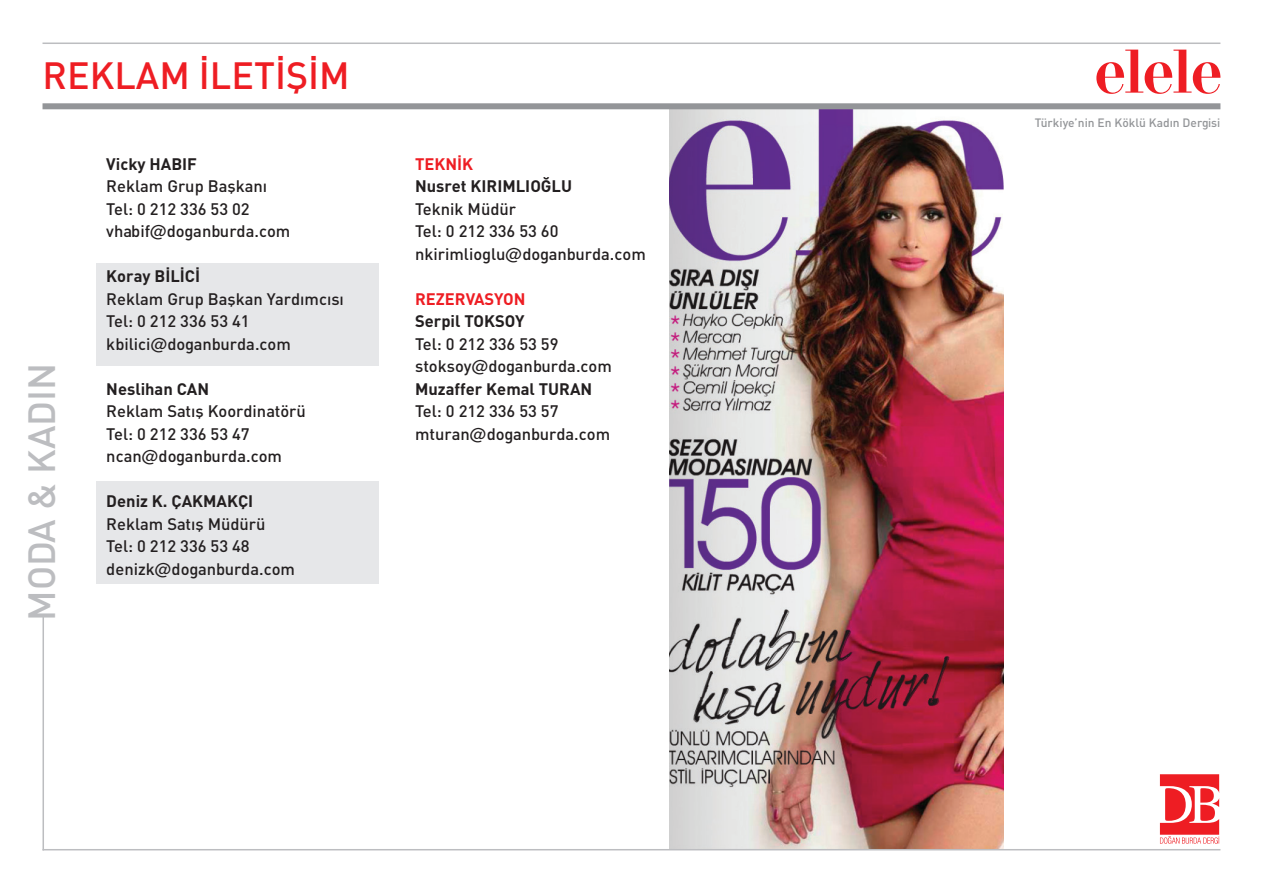
<style>
.page{position:relative;width:1263px;height:893px;background:#fff}
.page>*{position:absolute;margin:0;border:0;box-sizing:border-box;transform-origin:0 0}
.t1{font:37.5px "DIN Medium Tr";color:#ee1d23}
.t2{font:37.5px "DIN Medium Tr";color:#bcbdc0}
.t3{font:16.5px "DIN Medium Tr";color:#231f20}
.t4{font:16.5px "DINT Bold Tr";color:#231f20}
.t5{font:16.5px "DINT Bold Tr";color:#ee1d23}
.t6{font:12px "DIN Medium Tr";color:#939598}
.s1{font-family:"Helveticam";font-weight:500}
</style>
<div class="page">
<svg style="left:1096px;top:50px;width:124px;height:44px"></svg>
<img style="left:670px;top:109px;width:333px;height:740px">
<svg style="left:1160px;top:774px;width:59px;height:70px"></svg>
<div style="left:43px;top:103px;width:1177px;height:6px;background:#939598"></div>
<hr style="left:43px;top:43px;width:1177px;height:1px;background:#bcbdc0">
<hr style="left:43px;top:849px;width:1177px;height:1px;background:#bcbdc0">
<hr style="left:43px;top:617px;width:1px;height:233px;background:#bcbdc0">
<div style="left:96px;top:264px;width:282px;height:102px;background:#e6e7e9"></div>
<div style="left:96px;top:481px;width:282px;height:102px;background:#e6e7e9"></div>
<p class="t1" style="left:43px;top:51px;width:309px">REKLAM İLETİŞİM</p>
<p class="t2" style="left:18px;top:621px;width:260px;rotate:-90deg">MODA &amp; KADIN</p>
<p class="t4" style="left:106px;top:153px;width:92px">Vicky HABIF</p>
<p class="t3" style="left:106px;top:176px;width:162px">Reklam Grup Başkanı</p>
<p class="t3" style="left:106px;top:198px;width:145px">Tel: 0 212 336 53 02</p>
<p class="t3" style="left:106px;top:221px;width:186px">vhabif<span class="s1">@</span>doganburda.com</p>
<p class="t4" style="left:106px;top:266px;width:95px">Koray BİLİCİ</p>
<p class="t3" style="left:106px;top:288px;width:239px">Reklam Grup Başkan Yardımcısı</p>
<p class="t3" style="left:106px;top:311px;width:145px">Tel: 0 212 336 53 41</p>
<p class="t3" style="left:106px;top:333px;width:186px">kbilici<span class="s1">@</span>doganburda.com</p>
<p class="t4" style="left:106px;top:378px;width:104px">Neslihan CAN</p>
<p class="t3" style="left:106px;top:401px;width:201px">Reklam Satış Koordinatörü</p>
<p class="t3" style="left:106px;top:423px;width:145px">Tel: 0 212 336 53 47</p>
<p class="t3" style="left:106px;top:446px;width:177px">ncan<span class="s1">@</span>doganburda.com</p>
<p class="t4" style="left:106px;top:491px;width:148px">Deniz K. ÇAKMAKÇI</p>
<p class="t3" style="left:106px;top:513px;width:161px">Reklam Satış Müdürü</p>
<p class="t3" style="left:106px;top:536px;width:145px">Tel: 0 212 336 53 48</p>
<p class="t3" style="left:106px;top:558px;width:190px">denizk<span class="s1">@</span>doganburda.com</p>
<p class="t5" style="left:415px;top:153px;width:60px">TEKNİK</p>
<p class="t4" style="left:415px;top:176px;width:159px">Nusret KIRIMLIOĞLU</p>
<p class="t3" style="left:415px;top:198px;width:103px">Teknik Müdür</p>
<p class="t3" style="left:415px;top:221px;width:145px">Tel: 0 212 336 53 60</p>
<p class="t3" style="left:415px;top:243px;width:232px">nkirimlioglu<span class="s1">@</span>doganburda.com</p>
<p class="t5" style="left:415px;top:288px;width:112px">REZERVASYON</p>
<p class="t4" style="left:415px;top:311px;width:111px">Serpil TOKSOY</p>
<p class="t3" style="left:415px;top:333px;width:145px">Tel: 0 212 336 53 59</p>
<p class="t3" style="left:415px;top:356px;width:198px">stoksoy<span class="s1">@</span>doganburda.com</p>
<p class="t4" style="left:415px;top:378px;width:179px">Muzaffer Kemal TURAN</p>
<p class="t3" style="left:415px;top:401px;width:145px">Tel: 0 212 336 53 57</p>
<p class="t3" style="left:415px;top:423px;width:197px">mturan<span class="s1">@</span>doganburda.com</p>
<p class="t6" style="left:1035px;top:115px;width:187px">Türkiye’nin En Köklü Kadın Dergisi</p>
</div>
